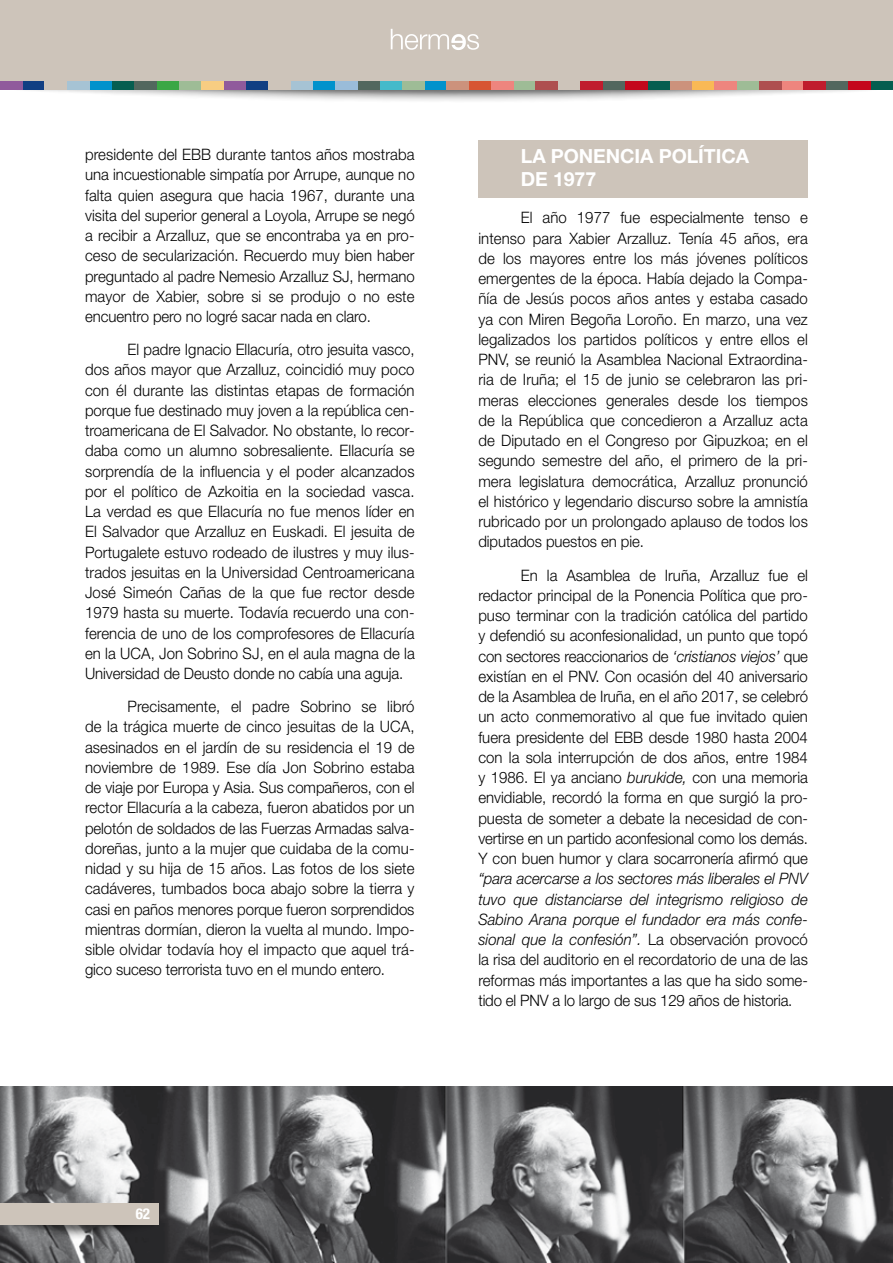
<style>
.page{position:relative;width:893px;height:1263px;background:#fff}
.page>*{position:absolute;margin:0;border:0;box-sizing:border-box;transform-origin:0 0}
.t1{font:700 19.5px/23.4px "Helvetica Neue LT Std";letter-spacing:-.005em;color:#fff}
.t2{font:300 15.75px/20.2px "Helvetica Neue LT Std";letter-spacing:-.005em;color:#000;text-align:justify;scale:.95 1}
.t3{font:italic 300 15.75px/20.2px "Helvetica Neue LT Std";color:#000;text-align:justify;scale:.95 1}
.t4{font:700 condensed 15px "Helvetica Neue LT Std";color:#fff}
.s1{font-style:italic}
.s2{font-style:normal}
</style>
<div class="page">
<img style="left:0;top:1086px;width:893px;height:177px">
<div style="left:0;top:0;width:893px;height:88px;background:#cdc4ba"></div>
<svg style="left:391px;top:29px;width:88px;height:21px"></svg>
<div style="left:424px;top:81px;width:22px;height:9px;background:#0192cc"></div>
<div style="left:402px;top:81px;width:22px;height:9px;background:#9ebc96"></div>
<div style="left:379px;top:81px;width:23px;height:9px;background:#44baca"></div>
<div style="left:357px;top:81px;width:22px;height:9px;background:#52675e"></div>
<div style="left:335px;top:81px;width:22px;height:9px;background:#9abcd9"></div>
<div style="left:313px;top:81px;width:22px;height:9px;background:#0192cc"></div>
<div style="left:290px;top:81px;width:23px;height:9px;background:#a6c3d4"></div>
<div style="left:246px;top:81px;width:22px;height:9px;background:#113f83"></div>
<div style="left:223px;top:81px;width:23px;height:9px;background:#905a9c"></div>
<div style="left:268px;top:81px;width:22px;height:9px;background:#cdc4ba"></div>
<div style="left:201px;top:81px;width:22px;height:9px;background:#f7cd82"></div>
<div style="left:179px;top:81px;width:22px;height:9px;background:#9ebc96"></div>
<div style="left:156px;top:81px;width:23px;height:9px;background:#3ba745"></div>
<div style="left:134px;top:81px;width:22px;height:9px;background:#52675e"></div>
<div style="left:112px;top:81px;width:22px;height:9px;background:#055e50"></div>
<div style="left:89px;top:81px;width:23px;height:9px;background:#0192cc"></div>
<div style="left:67px;top:81px;width:22px;height:9px;background:#a6c3d4"></div>
<div style="left:22px;top:81px;width:23px;height:9px;background:#113f83"></div>
<div style="left:0;top:81px;width:22px;height:9px;background:#905a9c"></div>
<div style="left:45px;top:81px;width:22px;height:9px;background:#cdc4ba"></div>
<div style="left:692px;top:81px;width:22px;height:9px;background:#f9b955"></div>
<div style="left:737px;top:81px;width:22px;height:9px;background:#9ebc96"></div>
<div style="left:781px;top:81px;width:23px;height:9px;background:#ee857e"></div>
<div style="left:826px;top:81px;width:22px;height:9px;background:#52675e"></div>
<div style="left:871px;top:81px;width:22px;height:9px;background:#055e50"></div>
<div style="left:670px;top:81px;width:22px;height:9px;background:#cc927c"></div>
<div style="left:714px;top:81px;width:23px;height:9px;background:#ee857e"></div>
<div style="left:804px;top:81px;width:22px;height:9px;background:#c01c2d"></div>
<div style="left:848px;top:81px;width:23px;height:9px;background:#c4071c"></div>
<div style="left:759px;top:81px;width:22px;height:9px;background:#ae4f50"></div>
<div style="left:469px;top:81px;width:22px;height:9px;background:#d75533"></div>
<div style="left:513px;top:81px;width:23px;height:9px;background:#9ebc96"></div>
<div style="left:558px;top:81px;width:22px;height:9px;background:#cdc4ba"></div>
<div style="left:603px;top:81px;width:22px;height:9px;background:#52675e"></div>
<div style="left:647px;top:81px;width:23px;height:9px;background:#055e50"></div>
<div style="left:446px;top:81px;width:23px;height:9px;background:#cc927c"></div>
<div style="left:491px;top:81px;width:22px;height:9px;background:#ee857e"></div>
<div style="left:580px;top:81px;width:23px;height:9px;background:#c01c2d"></div>
<div style="left:625px;top:81px;width:22px;height:9px;background:#c4071c"></div>
<div style="left:536px;top:81px;width:22px;height:9px;background:#ae4f50"></div>
<img style="left:0;top:1225px;width:156px;height:16px">
<div style="left:0;top:1203px;width:158px;height:22px;background:#cdc4ba"></div>
<div style="left:478px;top:140px;width:330px;height:58px;background:#cdc4ba"></div>
<p class="t2" style="left:85px;top:144px;width:349px">presidente del EBB durante tantos años mostraba una incuestionable simpatía por Arrupe, aunque no falta quien asegura que hacia 1967, durante una visita del superior general a Loyola, Arrupe se negó a recibir a Arzalluz, que se encontraba ya en pro&shy;ceso de secularización. Recuerdo muy bien haber preguntado al padre Nemesio Arzalluz SJ, hermano mayor de Xabier, sobre si se produjo o no este encuentro pero no logré sacar nada en claro.</p>
<p class="t2" style="left:85px;top:339px;width:349px;text-indent:43px">El padre Ignacio Ellacuría, otro jesuita vasco, dos años mayor que Arzalluz, coincidió muy poco con él durante las distintas etapas de formación porque fue destinado muy joven a la república cen&shy;troamericana de El Salvador. No obstante, lo recor&shy;daba como un alumno sobresaliente. Ellacuría se sorprendía de la influencia y el poder alcanzados por el político de Azkoitia en la sociedad vasca.<br>La verdad es que Ellacuría no fue menos líder en El Salvador que Arzalluz en Euskadi. El jesuita de Portugalete estuvo rodeado de ilustres y muy ilus&shy;trados jesuitas en la Universidad Centroamericana José Simeón Cañas de la que fue rector desde 1979 hasta su muerte. Todavía recuerdo una con&shy;ferencia de uno de los comprofesores de Ellacuría en la UCA, Jon Sobrino SJ, en el aula magna de la Universidad de Deusto donde no cabía una aguja.</p>
<p class="t2" style="left:85px;top:696px;width:348px;text-indent:43px">Precisamente, el padre Sobrino se libró de la trágica muerte de cinco jesuitas de la UCA, asesinados en el jardín de su residencia el 19 de noviembre de 1989. Ese día Jon Sobrino estaba de viaje por Europa y Asia. Sus compañeros, con el rector Ellacuría a la cabeza, fueron abatidos por un pelotón de soldados de las Fuerzas Armadas salva&shy;doreñas, junto a la mujer que cuidaba de la comu&shy;nidad y su hija de 15 años. Las fotos de los siete cadáveres, tumbados boca abajo sobre la tierra y casi en paños menores porque fueron sorprendidos mientras dormían, dieron la vuelta al mundo. Impo&shy;sible olvidar todavía hoy el impacto que aquel trá&shy;gico suceso terrorista tuvo en el mundo entero.</p>
<p class="t1" style="left:521px;top:144px;width:230px">LA PONENCIA POLÍTICA<br>DE 1977</p>
<p class="t2" style="left:478px;top:207px;width:348px;text-indent:43px">El año 1977 fue especialmente tenso e intenso para Xabier Arzalluz. Tenía 45 años, era de los mayores entre los más jóvenes políticos emergentes de la época. Había dejado la Compa&shy;ñía de Jesús pocos años antes y estaba casado ya con Miren Begoña Loroño. En marzo, una vez legalizados los partidos políticos y entre ellos el PNV, se reunió la Asamblea Nacional Extraordina&shy;ria de Iruña; el 15 de junio se celebraron las pri&shy;meras elecciones generales desde los tiempos de la República que concedieron a Arzalluz acta de Diputado en el Congreso por Gipuzkoa; en el segundo semestre del año, el primero de la pri&shy;mera legislatura democrática, Arzalluz pronunció el histórico y legendario discurso sobre la amnistía rubricado por un prolongado aplauso de todos los diputados puestos en pie.</p>
<p class="t2" style="left:478px;top:564px;width:349px;text-indent:43px">En la Asamblea de Iruña, Arzalluz fue el redactor principal de la Ponencia Política que pro&shy;puso terminar con la tradición católica del partido y defendió su aconfesionalidad, un punto que topó con sectores reaccionarios de <span class="s1">‘cristianos viejos’</span> que existían en el PNV. Con ocasión del 40 aniversario de la Asamblea de Iruña, en el año 2017, se celebró un acto conmemorativo al que fue invitado quien fuera presidente del EBB desde 1980 hasta 2004 con la sola interrupción de dos años, entre 1984 y 1986. El ya anciano <span class="s1">burukide,</span> con una memoria envidiable, recordó la forma en que surgió la pro&shy;puesta de someter a debate la necesidad de con&shy;vertirse en un partido aconfesional como los demás.<br>Y con buen humor y clara socarronería afirmó que</p>
<p class="t3" style="left:478px;top:868px;width:348px">“para acercarse a los sectores más liberales el PNV tuvo que distanciarse del integrismo religioso de Sabino Arana porque el fundador era más confe&shy;sional que la confesión”. <span class="s2">La observación provocó la risa del auditorio en el recordatorio de una de las reformas más importantes a las que ha sido some&shy;tido el PNV a lo largo de sus 129 años de historia.</span></p>
<p class="t4" style="left:136px;top:1205px;width:16px">62</p>
</div>
